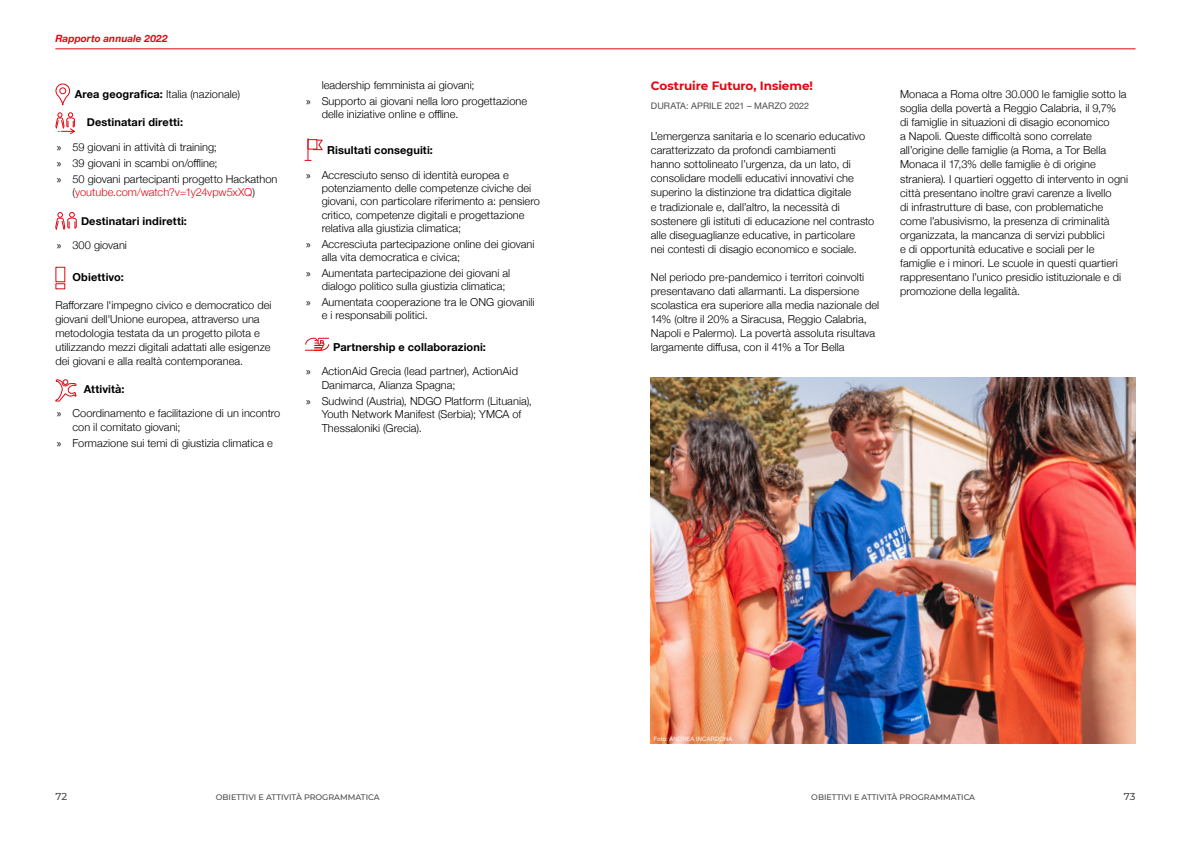
<style>
.page{position:relative;width:1191px;height:842px;background:#fff}
.page>*{position:absolute;margin:0;border:0;box-sizing:border-box;transform-origin:0 0}
.t1{font:700 12px "Montserrat";letter-spacing:-.01em;color:#e30613}
.t2{font:300 11px/14px "Helvetica Neue";letter-spacing:.005em;color:#000}
.t3{font:700 11px "Helvetica Neue";letter-spacing:.01em;color:#000}
.t4{font:300 11px "Helvetica Neue";letter-spacing:-.005em;color:#e30613}
.t5{font:italic 700 10px "Helvetica Neue";letter-spacing:.005em;color:#e30613}
.t6{font:500 10px "Montserrat";color:#4a4a49}
.t7{font:9px "Helvetica Neue";letter-spacing:.01em;color:#4a4a49}
.t8{font:500 8px "Montserrat";color:#4a4a49}
.t9{font:6px "Helvetica Neue";letter-spacing:.025em;color:#fff}
.s1{font-weight:700}
.s2{font-family:"Myriad Pro";font-weight:400}
.s3{color:#000}
</style>
<div class="page">
<img style="left:651px;top:378px;width:484px;height:366px">
<hr style="left:55px;top:48px;width:1080px;height:1px;background:#e30613">
<svg style="left:55px;top:83px;width:15px;height:22px"></svg>
<div style="left:59px;top:87px;width:7px;height:7px;border:1px solid #e30613;border-radius:50%"></div>
<svg style="left:55px;top:112px;width:20px;height:22px"></svg>
<svg style="left:55px;top:212px;width:22px;height:18px"></svg>
<svg style="left:55px;top:379px;width:22px;height:22px"></svg>
<svg style="left:305px;top:139px;width:18px;height:22px"></svg>
<svg style="left:305px;top:337px;width:25px;height:14px"></svg>
<p class="t5" style="left:55px;top:31px;width:114px">Rapporto annuale 2022</p>
<p class="t2" style="left:75px;top:87px;width:167px"><span class="s1">Area geografica:</span> Italia (nazionale)</p>
<p class="t3" style="left:87px;top:114px;width:98px">Destinatari diretti:</p>
<p class="t2" style="left:57px;top:138px;width:222px;line-height:16px"><span class="s2">»</span> 59 giovani in attività di training;<br><span class="s2">»</span> 39 giovani in scambi on/offline;<br><span class="s2">»</span> 50 giovani partecipanti progetto Hackathon</p>
<p class="t4" style="left:72px;top:183px;width:184px"><span class="s3">(</span>youtube.com/watch?v=1y24vpw5xXQ<span class="s3">)</span></p>
<p class="t3" style="left:81px;top:212px;width:107px">Destinatari indiretti:</p>
<p class="t2" style="left:57px;top:237px;width:72px"><span class="s2">»</span> 300 giovani</p>
<p class="t3" style="left:73px;top:268px;width:53px">Obiettivo:</p>
<p class="t2" style="left:55px;top:297px;width:218px">Rafforzare l'impegno civico e democratico dei giovani dell'Unione europea, attraverso una metodologia testata da un progetto pilota e utilizzando mezzi digitali adattati alle esigenze dei giovani e alla realtà contemporanea.</p>
<p class="t3" style="left:84px;top:380px;width:42px">Attività:</p>
<p class="t2" style="left:72px;top:406px;width:209px;line-height:13.2px;text-indent:-16px"><span class="s2">»</span> Coordinamento e facilitazione di un incontro con il comitato giovani;</p>
<p class="t2" style="left:57px;top:435px;width:217px"><span class="s2">»</span> Formazione sui temi di giustizia climatica e</p>
<p class="t2" style="left:306px;top:76px;width:223px;line-height:16px;text-indent:16px">leadership femminista ai giovani;<br><span class="s2">»</span> Supporto ai giovani nella loro progettazione</p>
<p class="t2" style="left:322px;top:106px;width:138px">delle iniziative online e offline.</p>
<p class="t3" style="left:327px;top:142px;width:107px">Risultati conseguiti:</p>
<p class="t2" style="left:322px;top:168px;width:220px;line-height:13.2px;text-indent:-16px"><span class="s2">»</span> Accresciuto senso di identità europea e potenziamento delle competenze civiche dei giovani, con particolare riferimento a: pensiero critico, competenze digitali e progettazione relativa alla giustizia climatica;</p>
<p class="t2" style="left:322px;top:236px;width:214px;line-height:13.2px;text-indent:-16px"><span class="s2">»</span> Accresciuta partecipazione online dei giovani alla vita democratica e civica;</p>
<p class="t2" style="left:322px;top:266px;width:190px;line-height:13.2px;text-indent:-16px"><span class="s2">»</span> Aumentata partecipazione dei giovani al dialogo politico sulla giustizia climatica;</p>
<p class="t2" style="left:322px;top:295px;width:214px;line-height:13.2px;text-indent:-16px"><span class="s2">»</span> Aumentata cooperazione tra le ONG giovanili e i responsabili politici.</p>
<p class="t3" style="left:333px;top:338px;width:154px">Partnership e collaborazioni:</p>
<p class="t2" style="left:322px;top:364px;width:198px;line-height:13.2px;text-indent:-16px"><span class="s2">»</span> ActionAid Grecia (lead partner), ActionAid<br>Danimarca, Alianza Spagna;</p>
<p class="t2" style="left:322px;top:393px;width:212px;line-height:13.6px;text-indent:-16px"><span class="s2">»</span> Sudwind (Austria), NDGO Platform (Lituania),<br>Youth Network Manifest (Serbia); YMCA of<br>Thessaloniki (Grecia).</p>
<p class="t1" style="left:651px;top:77px;width:164px">Costruire Futuro, Insieme!</p>
<p class="t7" style="left:651px;top:99px;width:160px">DURATA: APRILE 2021 – MARZO 2022</p>
<p class="t2" style="left:651px;top:129px;width:225px">L’emergenza sanitaria e lo scenario educativo caratterizzato da profondi cambiamenti<br>hanno sottolineato l’urgenza, da un lato, di consolidare modelli educativi innovativi che superino la distinzione tra didattica digitale<br>e tradizionale e, dall’altro, la necessità di sostenere gli istituti di educazione nel contrasto alle diseguaglianze educative, in particolare<br>nei contesti di disagio economico e sociale.</p>
<p class="t2" style="left:651px;top:269px;width:230px">Nel periodo pre-pandemico i territori coinvolti presentavano dati allarmanti. La dispersione scolastica era superiore alla media nazionale del 14% (oltre il 20% a Siracusa, Reggio Calabria, Napoli e Palermo). La povertà assoluta risultava largamente diffusa, con il 41% a Tor Bella</p>
<p class="t2" style="left:900px;top:87px;width:229px">Monaca a Roma oltre 30.000 le famiglie sotto la soglia della povertà a Reggio Calabria, il 9,7%<br>di famiglie in situazioni di disagio economico<br>a Napoli. Queste difficoltà sono correlate all’origine delle famiglie (a Roma, a Tor Bella Monaca il 17,3% delle famiglie è di origine straniera). I quartieri oggetto di intervento in ogni città presentano inoltre gravi carenze a livello<br>di infrastrutture di base, con problematiche come l’abusivismo, la presenza di criminalità organizzata, la mancanza di servizi pubblici<br>e di opportunità educative e sociali per le famiglie e i minori. Le scuole in questi quartieri rappresentano l’unico presidio istituzionale e di promozione della legalità.</p>
<p class="t9" style="left:653px;top:734px;width:80px">Foto: ANDREA INCARDONA</p>
<p class="t8" style="left:216px;top:791px;width:164px">OBI ETTIVI E ATTIVITÀ PROGRAMMATI CA</p>
<p class="t8" style="left:811px;top:791px;width:164px">OBI ETTIVI E ATTIVITÀ PROGRAMMATI CA</p>
<p class="t6" style="left:55px;top:789px;width:13px">72</p>
<p class="t6" style="left:1124px;top:789px;width:13px">73</p>
</div>
